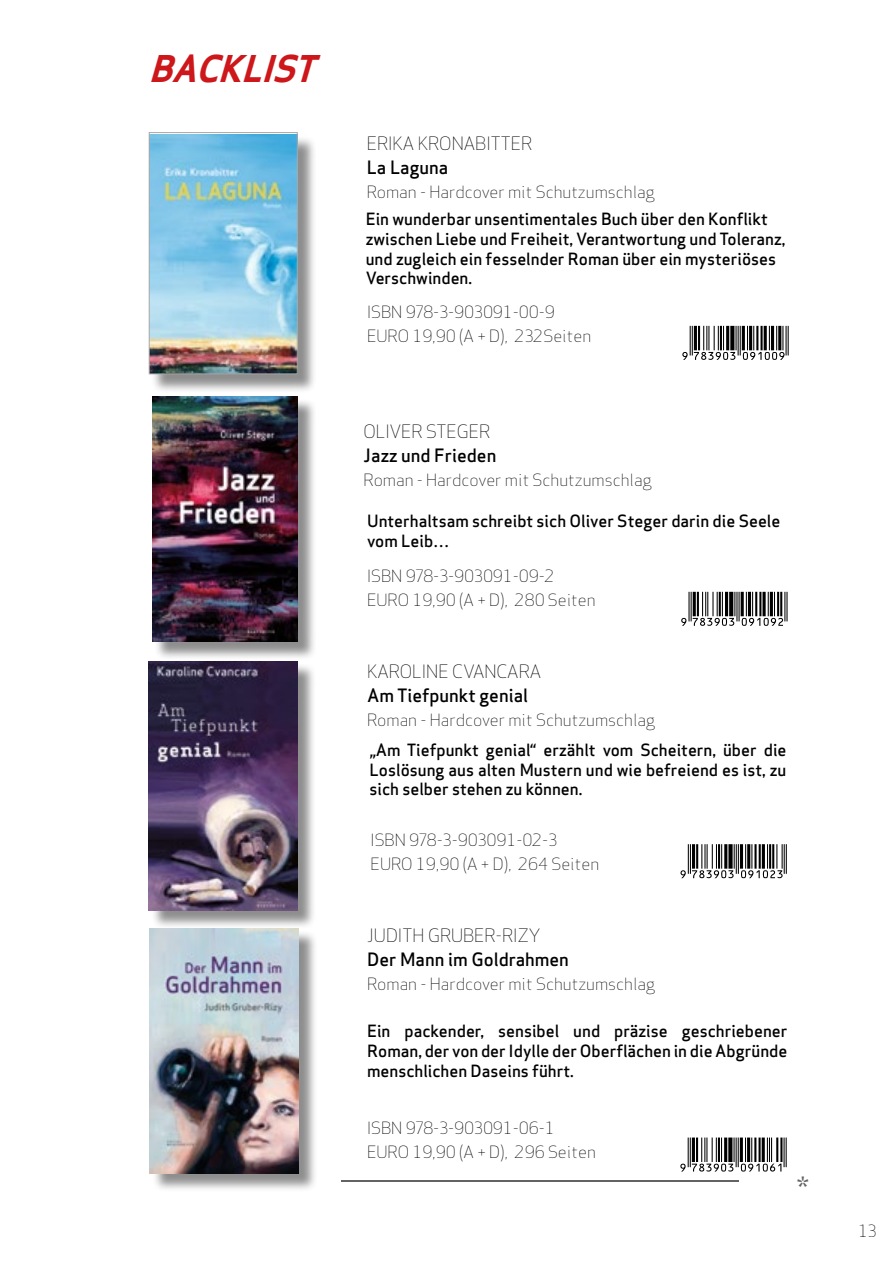
<style>
.page{position:relative;width:893px;height:1263px;background:#fff}
.page>*{position:absolute;margin:0;border:0;box-sizing:border-box;transform-origin:0 0}
.t1{font:italic 700 36px "Apex Sans";color:#cd171a}
.t2{font:30px "Apex Sans";color:#646363}
.t3{font:300 18px "Apex Sans";color:#000}
.t4{font:500 18px "Apex Sans";color:#000}
.t5{font:500 16.5px/19.8px "Apex Sans";color:#000;text-align:justify}
.t6{font:300 16.5px/24px "Apex Sans";color:#000}
</style>
<div class="page">
<hr style="left:342px;top:1180px;width:397px;height:2px;background:#646363">
<div style="left:151px;top:664px;width:165px;height:265px;background:#000;opacity:.45"></div>
<img style="left:149px;top:661px;width:148px;height:249px">
<div style="left:151px;top:135px;width:165px;height:258px;background:#000;opacity:.45"></div>
<img style="left:151px;top:135px;width:145px;height:237px">
<div style="left:149px;top:132px;width:149px;height:242px;border:1px solid #a8a8a7"></div>
<div style="left:154px;top:399px;width:162px;height:261px;background:#000;opacity:.45"></div>
<img style="left:152px;top:396px;width:146px;height:245px">
<div style="left:152px;top:931px;width:165px;height:261px;background:#000;opacity:.45"></div>
<img style="left:150px;top:928px;width:149px;height:245px">
<svg style="left:682px;top:326px;width:107px;height:34px"></svg>
<svg style="left:681px;top:592px;width:106px;height:34px"></svg>
<hr style="left:786px;top:844px;width:1px;height:30px;background:#000">
<hr style="left:784px;top:844px;width:1px;height:30px;background:#000">
<svg style="left:680px;top:844px;width:103px;height:34px"></svg>
<hr style="left:786px;top:1137px;width:1px;height:30px;background:#000">
<hr style="left:783px;top:1137px;width:2px;height:30px;background:#000">
<hr style="left:780px;top:1137px;width:2px;height:25px;background:#000">
<svg style="left:680px;top:1137px;width:101px;height:34px"></svg>
<h1 class="t1" style="left:149px;top:46px;width:180px">BACKLIST</h1>
<p class="t3" style="left:367px;top:132px;width:167px">ERIKA KRONABITTER</p>
<p class="t4" style="left:367px;top:151px;width:83px">La Laguna</p>
<p class="t6" style="left:367px;top:180px;width:290px">Roman - Hardcover mit Schutzumschlag</p>
<p class="t5" style="left:366px;top:207px;width:421px;text-align:left">Ein wunderbar unsentimentales Buch über den Konflikt zwischen Liebe und Freiheit, Verantwortung und Toleranz, und zugleich ein fesselnder Roman über ein mysteriöses Verschwinden.</p>
<p class="t6" style="left:367px;top:300px;width:226px">ISBN 978-3-903091-00-9<br>EURO 19,90 (A + D), 232Seiten</p>
<p class="t3" style="left:364px;top:420px;width:128px">OLIVER STEGER</p>
<p class="t4" style="left:364px;top:439px;width:134px">Jazz und Frieden</p>
<p class="t6" style="left:364px;top:468px;width:290px">Roman - Hardcover mit Schutzumschlag</p>
<p class="t5" style="left:367px;top:509px;width:415px">Unterhaltsam schreibt sich Oliver Steger darin die Seele vom Leib…</p>
<p class="t6" style="left:367px;top:564px;width:230px">ISBN 978-3-903091-09-2<br>EURO 19,90 (A + D), 280 Seiten</p>
<p class="t3" style="left:367px;top:660px;width:175px">KAROLINE CVANCARA</p>
<p class="t4" style="left:367px;top:679px;width:162px">Am Tiefpunkt genial</p>
<p class="t6" style="left:367px;top:708px;width:290px">Roman - Hardcover mit Schutzumschlag</p>
<p class="t5" style="left:370px;top:738px;width:418px">„Am Tiefpunkt genial“ erzählt vom Scheitern, über die Loslösung aus alten Mustern und wie befreiend es ist, zu sich selber stehen zu können.</p>
<p class="t6" style="left:371px;top:828px;width:230px">ISBN 978-3-903091-02-3<br>EURO 19,90 (A + D), 264 Seiten</p>
<p class="t3" style="left:367px;top:924px;width:175px">JUDITH GRUBER-RIZY</p>
<p class="t4" style="left:367px;top:943px;width:203px">Der Mann im Goldrahmen</p>
<p class="t6" style="left:367px;top:972px;width:290px">Roman - Hardcover mit Schutzumschlag</p>
<p class="t5" style="left:367px;top:1019px;width:422px">Ein packender, sensibel und präzise geschriebener Roman, der von der Idylle der Oberflächen in die Abgründe menschlichen Daseins führt.</p>
<p class="t6" style="left:367px;top:1116px;width:230px">ISBN 978-3-903091-06-1<br>EURO 19,90 (A + D), 296 Seiten</p>
<h2 class="t2" style="left:797px;top:1163px;width:13px">*</h2>
<p class="t6" style="left:858px;top:1218px;width:20px">13</p>
</div>
